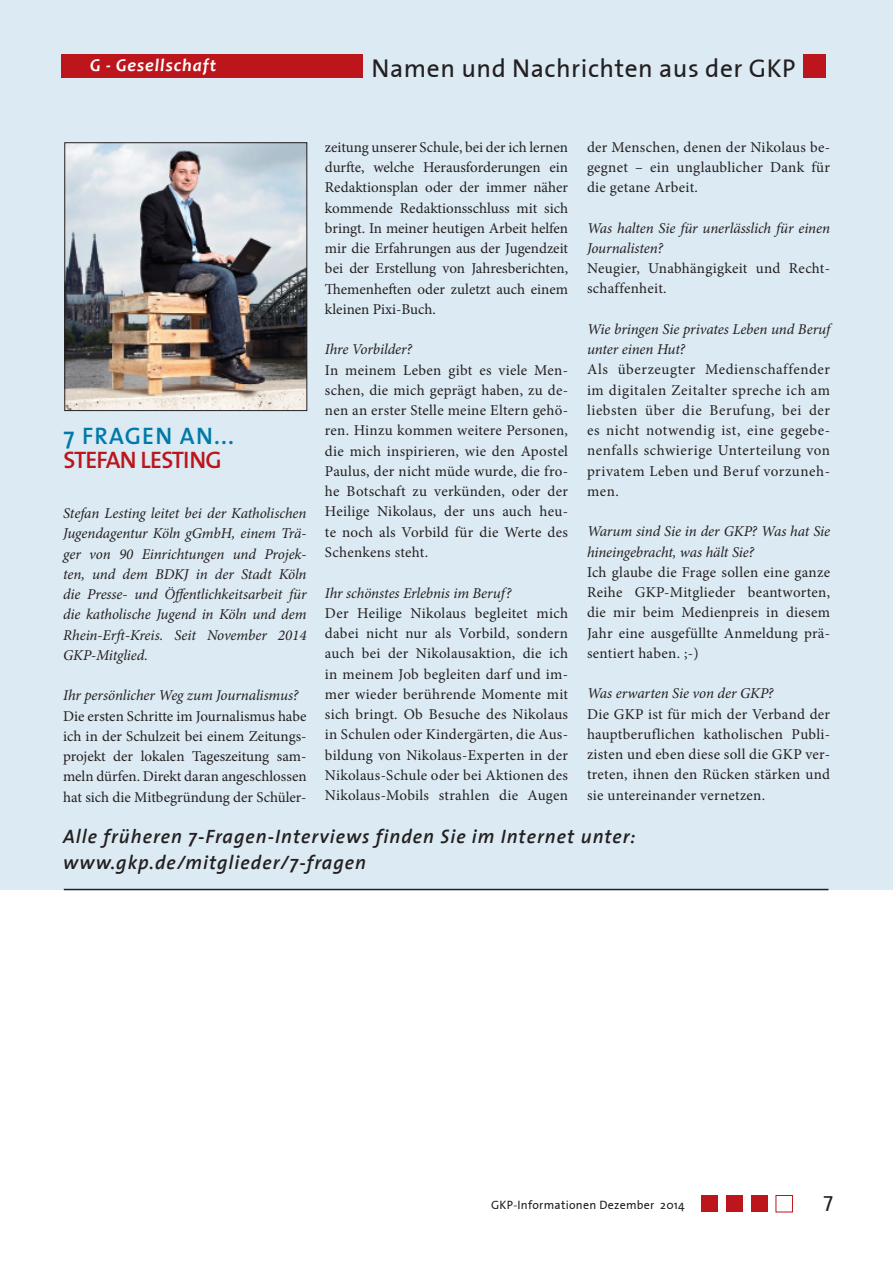
<style>
.page{position:relative;width:893px;height:1263px;background:#fff}
.page>*{position:absolute;margin:0;border:0;box-sizing:border-box;transform-origin:0 0}
.t1{font:25.5px "The Sans Plain";letter-spacing:.02em;color:#231f20}
.t2{font:600 24px "The Sans";letter-spacing:-.03em;color:#bc151c}
.t3{font:600 24px "The Sans";letter-spacing:.05em;color:#007aa9}
.t4{font:21px "The Sans Plain";color:#231f20}
.t5{font:italic 600 19.5px/25.5px "The Sans";letter-spacing:.05em;color:#231f20}
.t6{font:italic 700 18px "Candara";letter-spacing:.05em;color:#fff}
.t7{font:15px/20.2px "Minion Pro";letter-spacing:.015em;color:#231f20;text-align:justify}
.t8{font:italic 15px/20.2px "Minion Pro";letter-spacing:-.01em;color:#231f20}
.t9{font:12px "The Sans Plain";letter-spacing:.02em;color:#231f20}
</style>
<div class="page">
<div style="left:702px;top:1195px;width:16px;height:16px;background:#bc151c"></div>
<div style="left:751px;top:1195px;width:17px;height:16px;background:#bc151c"></div>
<div style="left:726px;top:1195px;width:17px;height:16px;background:#bc151c"></div>
<div style="left:775px;top:1195px;width:18px;height:17px;border:1px solid #bc151c"></div>
<div style="left:0;top:0;width:893px;height:890px;background:#dceaf3"></div>
<img style="left:66px;top:144px;width:239px;height:265px">
<div style="left:64px;top:142px;width:243px;height:269px;border:1px solid #231f20"></div>
<div style="left:62px;top:55px;width:764px;height:23px;background:#bc151c"></div>
<div style="left:363px;top:47px;width:439px;height:31px;background:#dceaf3"></div>
<hr style="left:64px;top:889px;width:764px;height:1px;background:#231f20">
<p class="t6" style="left:93px;top:53px;width:128px">G - Gesellschaft</p>
<h1 class="t1" style="left:375px;top:45px;width:425px">Namen und Nachrichten aus der GKP</h1>
<p class="t6" style="left:90px;top:53px;width:128px">G - Gesellschaft</p>
<h1 class="t1" style="left:372px;top:47px;width:425px">Namen und Nachrichten aus der GKP</h1>
<p class="t7" style="left:587px;top:137px;width:245px">der Menschen, denen der Nikolaus be&shy;gegnet – ein unglaublicher Dank für die getane Arbeit.</p>
<p class="t8" style="left:587px;top:218px;width:245px">Was halten Sie für unerlässlich für einen<br>Journalisten?</p>
<p class="t7" style="left:587px;top:258px;width:245px">Neugier, Unabhängigkeit und Recht&shy;schaffenheit.</p>
<p class="t8" style="left:587px;top:319px;width:245px">Wie bringen Sie privates Leben und Beruf unter einen Hut?</p>
<p class="t7" style="left:587px;top:360px;width:245px">Als überzeugter Medienschaffender im digitalen Zeitalter spreche ich am liebsten über die Berufung, bei der es nicht notwendig ist, eine gegebe&shy;nenfalls schwierige Unterteilung von privatem Leben und Beruf vorzuneh&shy;men.</p>
<p class="t8" style="left:587px;top:521px;width:245px">Warum sind Sie in der GKP? Was hat Sie hineingebracht, was hält Sie?</p>
<p class="t7" style="left:587px;top:562px;width:245px">Ich glaube die Frage sollen eine ganze Reihe GKP-Mitglieder beantworten, die mir beim Medienpreis in diesem Jahr eine ausgefüllte Anmeldung prä&shy;sentiert haben. ;-)</p>
<p class="t8" style="left:587px;top:683px;width:188px">Was erwarten Sie von der GKP?</p>
<p class="t7" style="left:587px;top:704px;width:245px">Die GKP ist für mich der Verband der hauptberuflichen katholischen Publi&shy;zisten und eben diese soll die GKP ver&shy;treten, ihnen den Rücken stärken und sie untereinander vernetzen.</p>
<h3 class="t5" style="left:63px;top:823px;width:574px">Alle früheren 7-Fragen-Interviews finden Sie im Internet unter: www.gkp.de/mitglieder/7-fragen</h3>
<p class="t7" style="left:325px;top:137px;width:245px">zeitung unserer Schule, bei der ich lernen durfte, welche Herausforderungen ein Redaktionsplan oder der immer näher kommende Redaktionsschluss mit sich bringt. In meiner heutigen Arbeit helfen mir die Erfahrungen aus der Jugendzeit bei der Erstellung von Jahresberichten, Themenheften oder zuletzt auch einem kleinen Pixi-Buch.</p>
<p class="t8" style="left:325px;top:339px;width:89px">Ihre Vorbilder?</p>
<p class="t7" style="left:325px;top:360px;width:245px">In meinem Leben gibt es viele Men&shy;schen, die mich geprägt haben, zu de&shy;nen an erster Stelle meine Eltern gehö&shy;ren. Hinzu kommen weitere Personen, die mich inspirieren, wie den Apostel Paulus, der nicht müde wurde, die fro&shy;he Botschaft zu verkünden, oder der Heilige Nikolaus, der uns auch heu&shy;te noch als Vorbild für die Werte des Schenkens steht.</p>
<p class="t8" style="left:325px;top:582px;width:188px">Ihr schönstes Erlebnis im Beruf?</p>
<p class="t7" style="left:325px;top:603px;width:245px">Der Heilige Nikolaus begleitet mich dabei nicht nur als Vorbild, sondern auch bei der Nikolausaktion, die ich in meinem Job begleiten darf und im&shy;mer wieder berührende Momente mit sich bringt. Ob Besuche des Nikolaus in Schulen oder Kindergärten, die Aus&shy;bildung von Nikolaus-Experten in der Nikolaus-Schule oder bei Aktionen des Nikolaus-Mobils strahlen die Augen</p>
<h2 class="t3" style="left:63px;top:416px;width:172px">7 FRAGEN AN...</h2>
<h2 class="t2" style="left:63px;top:440px;width:160px">STEFAN LESTING</h2>
<p class="t8" style="left:63px;top:503px;width:245px;text-align:justify">Stefan Lesting leitet bei der Katholischen Jugendagentur Köln gGmbH, einem Trä&shy;ger von 90 Einrichtungen und Projek&shy;ten, und dem BDKJ in der Stadt Köln die Presse- und Öffentlichkeitsarbeit für die katholische Jugend in Köln und dem Rhein-Erft-Kreis. Seit November 2014<br>GKP-Mitglied.</p>
<p class="t8" style="left:63px;top:685px;width:237px">Ihr persönlicher Weg zum Journalismus?</p>
<p class="t7" style="left:63px;top:706px;width:245px">Die ersten Schritte im Journalismus habe ich in der Schulzeit bei einem Zeitungs&shy;projekt der lokalen Tageszeitung sam&shy;meln dürfen. Direkt daran angeschlossen hat sich die Mitbegründung der Schüler-</p>
<p class="t9" style="left:491px;top:1195px;width:195px">GKP-Informationen Dezember 2014</p>
<h3 class="t4" style="left:824px;top:1182px;width:11px">7</h3>
</div>
